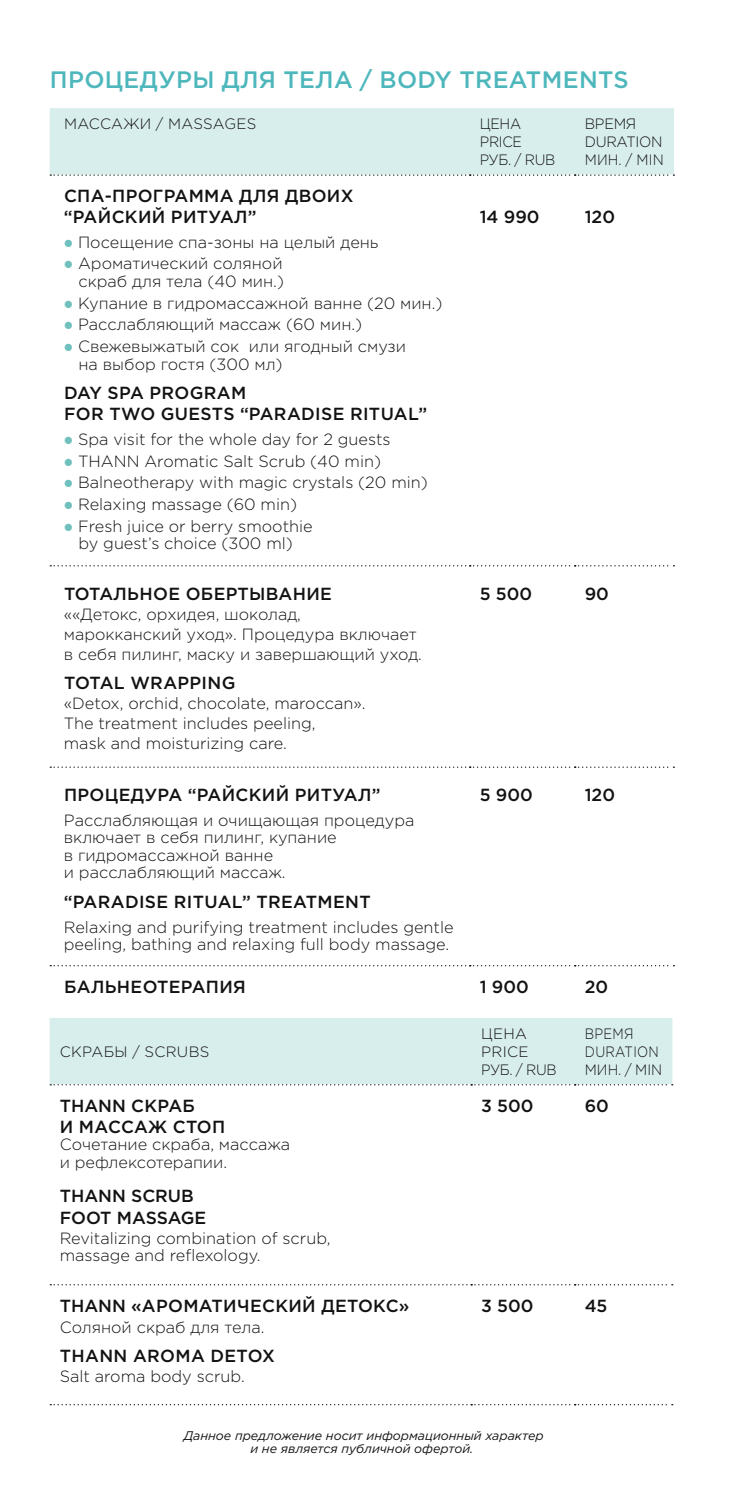
<style>
.page{position:relative;width:745px;height:1489px;background:#fff}
.page>*{position:absolute;margin:0;border:0;box-sizing:border-box;transform-origin:0 0}
.t1{font:500 23.75px "Gotham Pro";letter-spacing:.015em;color:#4db7bc}
.t2{font:500 17.5px/21px "Gotham Pro";letter-spacing:.02em;color:#121212}
.t3{font:500 17.5px/22.5px "Gotham Pro";color:#121212}
.t4{font:300 16.25px/17.5px "Gotham Pro";color:#121212}
.t5{font:300 15px/18px "Gotham Pro";letter-spacing:.01em;color:#121212}
.t6{font:300 15px/18px "Gotham Pro";letter-spacing:-.02em;color:#121212;scale:.96 1}
.t7{font:300 15px/18px "Gotham Pro";letter-spacing:.01em;color:#121212;scale:.87 1}
.t8{font:300 15px/18px "Gotham Pro";letter-spacing:-.02em;color:#121212;scale:.94 1}
.t9{font:italic 12.5px/12.5px "Gotham Pro";color:#121212;text-align:center}
.s1{color:#70c0be}
</style>
<div class="page">
<div style="left:50px;top:108px;width:624px;height:68px;background:#d8eeed"></div>
<svg style="left:50px;top:565px;width:624px;height:1px"></svg>
<svg style="left:50px;top:766px;width:624px;height:1px"></svg>
<svg style="left:50px;top:965px;width:624px;height:1px"></svg>
<div style="left:50px;top:1018px;width:622px;height:67px;background:#d8eeed"></div>
<svg style="left:50px;top:1284px;width:622px;height:1px"></svg>
<svg style="left:50px;top:1404px;width:622px;height:1px"></svg>
<h1 class="t1" style="left:50px;top:66px;width:580px">ПРОЦЕДУРЫ ДЛЯ ТЕЛА / BODY TREATMENTS</h1>
<p class="t5" style="left:64px;top:115px;width:194px">МАССАЖИ / MASSAGES</p>
<p class="t8" style="left:479px;top:115px;width:82px">ЦЕНА<br>PRICE<br>РУБ. / RUB</p>
<p class="t6" style="left:584px;top:115px;width:84px">ВРЕМЯ<br>DURATION<br>МИН. / MIN</p>
<p class="t2" style="left:64px;top:185px;width:291px">СПА-ПРОГРАММА ДЛЯ ДВОИХ “РАЙСКИЙ РИТУАЛ”</p>
<p class="t4" style="left:64px;top:233px;width:316px"><span class="s1">●</span> Посещение спа-зоны на целый день</p>
<p class="t4" style="left:64px;top:255px;width:221px;text-align:right"><span class="s1">●</span> Ароматический соляной скраб для тела (40 мин.)</p>
<p class="t4" style="left:64px;top:294px;width:380px"><span class="s1">●</span> Купание в гидромассажной ванне (20 мин.)</p>
<p class="t4" style="left:64px;top:316px;width:300px"><span class="s1">●</span> Расслабляющий массаж (60 мин.)</p>
<p class="t4" style="left:78px;top:338px;width:329px;text-indent:-15px"><span class="s1">●</span> Свежевыжатый сок или ягодный смузи на выбор гостя (300 мл)</p>
<p class="t2" style="left:64px;top:382px;width:364px">DAY SPA PROGRAM<br>FOR TWO GUESTS “PARADISE RITUAL”</p>
<p class="t4" style="left:64px;top:430px;width:328px"><span class="s1">●</span> Spa visit for the whole day for 2 guests</p>
<p class="t4" style="left:64px;top:452px;width:318px"><span class="s1">●</span> THANN Aromatic Salt Scrub (40 min)</p>
<p class="t4" style="left:64px;top:474px;width:365px"><span class="s1">●</span> Balneotherapy with magic crystals (20 min)</p>
<p class="t4" style="left:64px;top:496px;width:234px"><span class="s1">●</span> Relaxing massage (60 min)</p>
<p class="t4" style="left:64px;top:517px;width:250px;text-align:center"><span class="s1">●</span> Fresh juice or berry smoothie by guest’s choice (300 ml)</p>
<p class="t2" style="left:479px;top:206px;width:61px">14 990</p>
<p class="t2" style="left:584px;top:206px;width:32px">120</p>
<p class="t2" style="left:64px;top:582px;width:269px">ТОТАЛЬНОЕ ОБЕРТЫВАНИЕ</p>
<p class="t4" style="left:64px;top:604px;width:359px;line-height:20px">««Детокс, орхидея, шоколад, марокканский уход». Процедура включает в себя пилинг, маску и завершающий уход.</p>
<p class="t2" style="left:64px;top:672px;width:173px">TOTAL WRAPPING</p>
<p class="t4" style="left:64px;top:694px;width:303px;line-height:20px">«Detox, orchid, chocolate, maroccan».<br>The treatment includes peeling,<br>mask and moisturizing care.</p>
<p class="t2" style="left:64px;top:784px;width:318px">ПРОЦЕДУРА “РАЙСКИЙ РИТУАЛ”</p>
<p class="t4" style="left:64px;top:811px;width:352px">Расслабляющая и очищающая процедура включает в себя пилинг, купание<br>в гидромассажной ванне<br>и расслабляющий массаж.</p>
<p class="t2" style="left:64px;top:890px;width:308px">“PARADISE RITUAL” TREATMENT</p>
<p class="t4" style="left:64px;top:918px;width:391px">Relaxing and purifying treatment includes gentle peeling, bathing and relaxing full body massage.</p>
<p class="t2" style="left:479px;top:582px;width:54px">5 500</p>
<p class="t2" style="left:584px;top:582px;width:26px">90</p>
<p class="t2" style="left:479px;top:784px;width:54px">5 900</p>
<p class="t2" style="left:584px;top:784px;width:32px">120</p>
<p class="t2" style="left:64px;top:975px;width:183px">БАЛЬНЕОТЕРАПИЯ</p>
<p class="t2" style="left:479px;top:975px;width:50px">1 900</p>
<p class="t2" style="left:584px;top:975px;width:25px">20</p>
<p class="t5" style="left:60px;top:1042px;width:151px">СКРАБЫ / SCRUBS</p>
<p class="t2" style="left:60px;top:1094px;width:167px">THANN СКРАБ<br>И МАССАЖ СТОП</p>
<p class="t4" style="left:60px;top:1135px;width:232px">Сочетание скраба, массажа и рефлексотерапии.</p>
<p class="t3" style="left:60px;top:1183px;width:148px">THANN SCRUB<br>FOOT MASSAGE</p>
<p class="t4" style="left:60px;top:1229px;width:272px">Revitalizing combination of scrub, massage and reflexology.</p>
<p class="t2" style="left:60px;top:1294px;width:351px">THANN «АРОМАТИЧЕСКИЙ ДЕТОКС»</p>
<p class="t4" style="left:60px;top:1318px;width:206px">Соляной скраб для тела.</p>
<p class="t2" style="left:60px;top:1344px;width:216px">THANN AROMA DETOX</p>
<p class="t4" style="left:60px;top:1367px;width:187px">Salt aroma body scrub.</p>
<p class="t5" style="left:481px;top:1024px;width:77px">ЦЕНА<br>PRICE<br>РУБ. / RUB</p>
<p class="t7" style="left:584px;top:1024px;width:90px">ВРЕМЯ<br>DURATION<br>МИН. / MIN</p>
<p class="t2" style="left:481px;top:1094px;width:54px">3 500</p>
<p class="t2" style="left:584px;top:1094px;width:26px">60</p>
<p class="t2" style="left:481px;top:1294px;width:54px">3 500</p>
<p class="t2" style="left:584px;top:1294px;width:24px">45</p>
<p class="t9" style="left:184px;top:1429px;width:361px">Данное предложение носит информационный характер и не является публичной офертой.</p>
</div>
